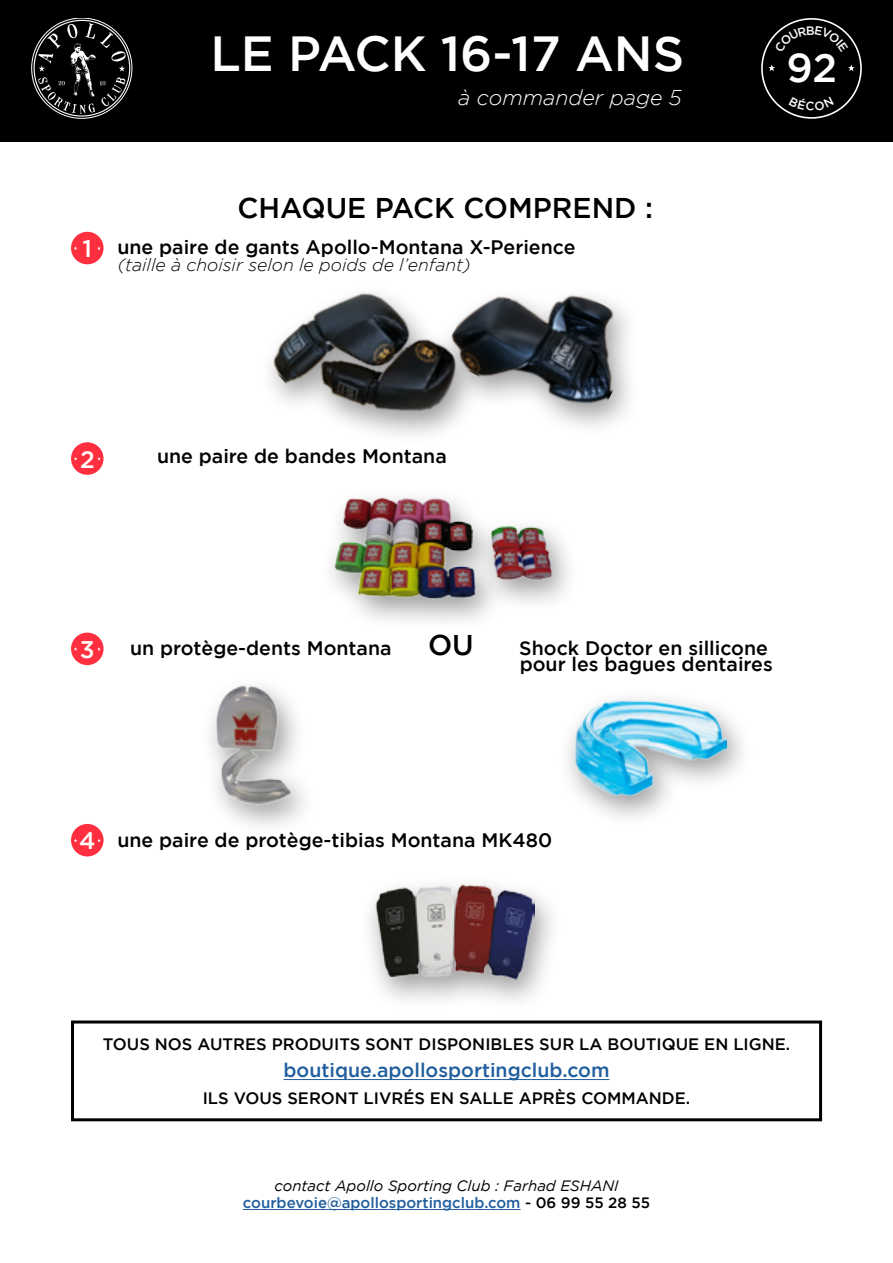
<style>
.page{position:relative;width:893px;height:1263px;background:#fff}
.page>*{position:absolute;margin:0;border:0;box-sizing:border-box;transform-origin:0 0}
.t1{font:500 49.2px "Gotham";color:#fff}
.t2{font:500 40.05px "Gotham";color:#fff}
.t3{font:500 28.5px "Gotham";color:#000}
.t4{font:500 24px "Gotham";color:#fffffb}
.t5{font:italic 300 21.45px "Gotham";color:#fff}
.t6{font:500 19.5px/16.5px "Gotham";color:#000}
.t7{font:500 19.5px "Gotham";color:#215e9e}
.t8{font:italic 300 17.7px "Gotham";color:#000}
.t9{font:500 16.5px "Gotham";color:#000}
.t10{font:italic 15px/16.5px "Gotham";color:#000;text-align:center}
.s1{font-size:24px;color:#fffffb}
.s2{font-weight:500;font-style:normal;color:#215e9e}
.s3{font-weight:500;font-style:normal}
</style>
<div class="page">
<hr style="left:284px;top:1079px;width:325px;height:1px;background:#215e9e">
<div style="left:71px;top:1020px;width:751px;height:101px;border:3px solid #000"></div>
<div style="left:358px;top:874px;width:206px;height:138px;background:#000;opacity:.4"></div>
<img style="left:376px;top:884px;width:159px;height:96px">
<div style="left:71px;top:824px;width:33px;height:32px;background:#ff2f3f;border-radius:50%"></div>
<div style="left:200px;top:675px;width:120px;height:162px;background:#000;opacity:.4"></div>
<img style="left:200px;top:685px;width:113px;height:121px">
<div style="left:557px;top:688px;width:197px;height:141px;background:#000;opacity:.4"></div>
<img style="left:575px;top:699px;width:152px;height:96px">
<div style="left:71px;top:633px;width:33px;height:32px;background:#ff2f3f;border-radius:50%"></div>
<div style="left:319px;top:487px;width:261px;height:145px;background:#000;opacity:.4"></div>
<img style="left:334px;top:487px;width:222px;height:145px">
<div style="left:71px;top:442px;width:33px;height:33px;background:#ff2f3f;border-radius:50%"></div>
<img style="left:270px;top:293px;width:227px;height:204px">
<div style="left:437px;top:284px;width:204px;height:153px;background:#000;opacity:.4"></div>
<img style="left:441px;top:284px;width:200px;height:151px">
<div style="left:71px;top:232px;width:33px;height:32px;background:#ff2f3f;border-radius:50%"></div>
<div style="left:0;top:0;width:893px;height:142px;background:#010000"></div>
<svg style="left:38px;top:23px;width:88px;height:91px"></svg>
<hr style="left:243px;top:1209px;width:278px;height:1px;background:#215e9e">
<svg style="left:761px;top:18px;width:101px;height:101px"></svg>
<h1 class="t1" style="left:210px;top:26px;width:475px">LE PACK 16-17 ANS</h1>
<p class="t5" style="left:458px;top:86px;width:225px">à commander page 5</p>
<h3 class="t3" style="left:237px;top:192px;width:417px">CHAQUE PACK COMPREND :</h3>
<p class="t6" style="left:83px;top:239px;width:494px"><span class="s1">1</span> une paire de gants Apollo-Montana X-Perience</p>
<p class="t8" style="left:117px;top:255px;width:355px">(taille à choisir selon le poids de l’enfant)</p>
<h2 class="t2" style="left:786px;top:45px;width:52px">92</h2>
<p class="t4" style="left:80px;top:445px;width:16px">2</p>
<p class="t6" style="left:157px;top:447px;width:291px">une paire de bandes Montana</p>
<p class="t4" style="left:80px;top:636px;width:16px">3</p>
<p class="t6" style="left:130px;top:639px;width:263px">un protège-dents Montana</p>
<h3 class="t3" style="left:428px;top:628px;width:47px">OU</h3>
<p class="t6" style="left:519px;top:639px;width:255px">Shock Doctor en sillicone pour les bagues dentaires</p>
<p class="t4" style="left:79px;top:827px;width:18px">4</p>
<p class="t6" style="left:117px;top:831px;width:436px">une paire de protège-tibias Montana MK480</p>
<p class="t9" style="left:103px;top:1035px;width:689px">TOUS NOS AUTRES PRODUITS SONT DISPONIBLES SUR LA BOUTIQUE EN LIGNE.</p>
<p class="t7" style="left:284px;top:1059px;width:327px">boutique.apollosportingclub.com</p>
<p class="t9" style="left:203px;top:1089px;width:489px">ILS VOUS SERONT LIVRÉS EN SALLE APRÈS COMMANDE.</p>
<p class="t10" style="left:243px;top:1177px;width:409px">contact Apollo Sporting Club : Farhad ESHANI <span class="s2">courbevoie@apollosportingclub.com</span> <span class="s3">- 06 99 55 28 55</span></p>
</div>
